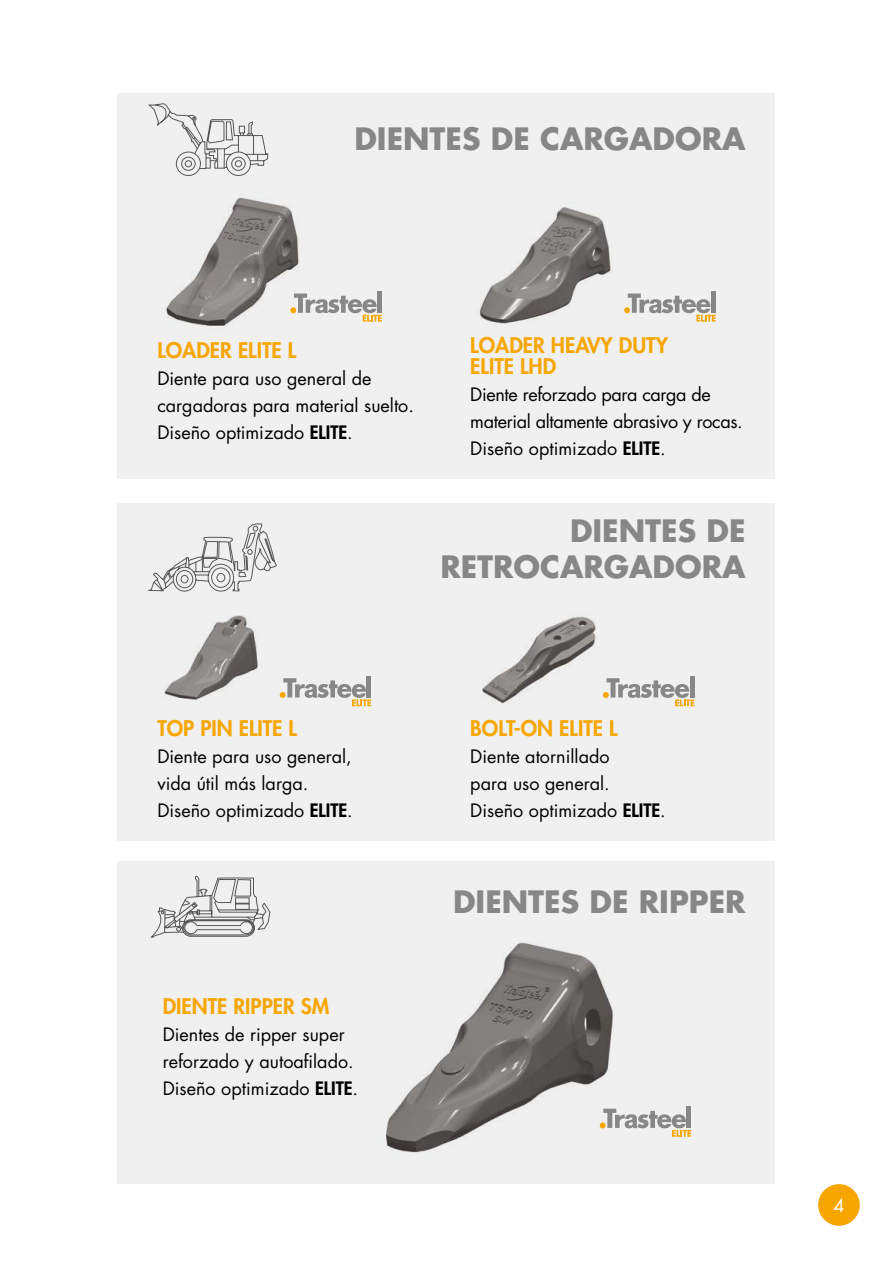
<style>
.page{position:relative;width:893px;height:1263px;background:#fff}
.page>*{position:absolute;margin:0;border:0;box-sizing:border-box;transform-origin:0 0}
.t1{font:700 30px/36px "Futura Std";color:#878787;text-align:right}
.t2{font:800 21px/21px "Futura Std";color:#f7a600}
.t3{font:18px/27px "Futura Std";color:#000}
.t4{font:18px/27px "Futura Std";letter-spacing:-.02em;color:#000}
.t5{font:18px "Futura Std";color:#fff}
.s1{font-weight:800}
</style>
<div class="page">
<div style="left:818px;top:1184px;width:42px;height:42px;background:#f7a600;border-radius:50%"></div>
<div style="left:118px;top:93px;width:657px;height:385px;background:#f0f0f0"></div>
<div style="left:118px;top:503px;width:657px;height:338px;background:#f0f0f0"></div>
<div style="left:118px;top:861px;width:657px;height:323px;background:#f0f0f0"></div>
<img style="left:166px;top:197px;width:133px;height:129px">
<img style="left:164px;top:615px;width:94px;height:85px">
<img style="left:386px;top:942px;width:231px;height:211px">
<img style="left:479px;top:207px;width:132px;height:117px">
<svg style="left:148px;top:103px;width:120px;height:73px"></svg>
<div style="left:377px;top:292px;width:5px;height:21px;background:#878787"></div>
<svg style="left:290px;top:293px;width:92px;height:29px"></svg>
<hr style="left:367px;top:676px;width:4px;height:21px;background:#878787">
<svg style="left:280px;top:678px;width:91px;height:28px"></svg>
<hr style="left:687px;top:1107px;width:4px;height:21px;background:#878787">
<svg style="left:600px;top:1109px;width:91px;height:28px"></svg>
<div style="left:711px;top:292px;width:5px;height:21px;background:#878787"></div>
<svg style="left:624px;top:293px;width:92px;height:29px"></svg>
<hr style="left:690px;top:676px;width:4px;height:21px;background:#878787">
<svg style="left:604px;top:678px;width:90px;height:28px"></svg>
<svg style="left:148px;top:523px;width:129px;height:68px"></svg>
<img style="left:482px;top:616px;width:122px;height:88px">
<svg style="left:151px;top:876px;width:119px;height:62px"></svg>
<h1 class="t1" style="left:354px;top:121px;width:393px">DIENTES DE CARGADORA</h1>
<p class="t2" style="left:157px;top:339px;width:140px">LOADER ELITE L</p>
<p class="t3" style="left:157px;top:365px;width:258px">Diente para uso general de cargadoras para material suelto.<br>Diseño optimizado <span class="s1">ELITE</span>.</p>
<p class="t2" style="left:470px;top:334px;width:199px">LOADER HEAVY DUTY<br>ELITE LHD</p>
<p class="t4" style="left:470px;top:381px;width:274px">Diente reforzado para carga de material altamente abrasivo y rocas.<br>Diseño optimizado <span class="s1">ELITE</span>.</p>
<h1 class="t1" style="left:440px;top:513px;width:307px">DIENTES DE<br>RETROCARGADORA</h1>
<p class="t2" style="left:157px;top:718px;width:141px">TOP PIN ELITE L</p>
<p class="t3" style="left:157px;top:743px;width:197px">Diente para uso general, vida útil más larga.<br>Diseño optimizado <span class="s1">ELITE</span>.</p>
<p class="t2" style="left:163px;top:995px;width:168px">DIENTE RIPPER SM</p>
<p class="t3" style="left:163px;top:1021px;width:197px">Dientes de ripper super reforzado y autoafilado.<br>Diseño optimizado <span class="s1">ELITE</span>.</p>
<p class="t2" style="left:470px;top:718px;width:149px">BOLT-ON ELITE L</p>
<p class="t3" style="left:470px;top:743px;width:197px">Diente atornillado<br>para uso general.<br>Diseño optimizado <span class="s1">ELITE</span>.</p>
<h1 class="t1" style="left:453px;top:883px;width:294px">DIENTES DE RIPPER</h1>
<p class="t5" style="left:833px;top:1194px;width:13px">4</p>
</div>
